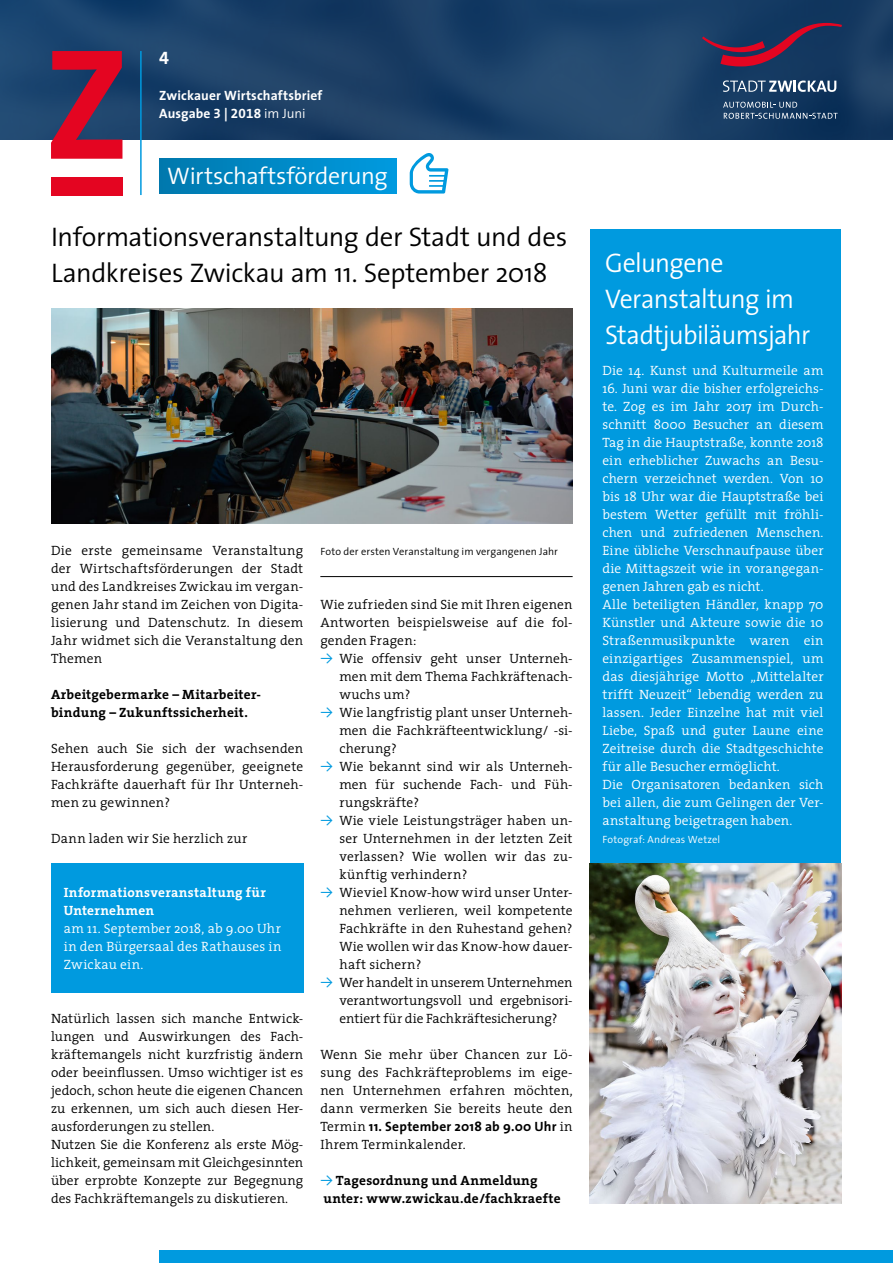
<style>
.page{position:relative;width:893px;height:1263px;background:#fff}
.page>*{position:absolute;margin:0;border:0;box-sizing:border-box;transform-origin:0 0}
.t1{font:300 27px/36px "The Sans";letter-spacing:-.015em;color:#000}
.t2{font:300 27px/36px "The Sans";letter-spacing:-.03em;color:#fff;scale:.96 1}
.t3{font:300 24px "The Sans";letter-spacing:-.015em;color:#fff}
.t4{font:18px "The Sans Bold Expert";color:#fff}
.t5{font:300 13.5px/18px "The Serif";letter-spacing:.01em;color:#000;text-align:justify}
.t6{font:300 13.5px/18px "The Serif";letter-spacing:.005em;color:#fff;text-align:justify}
.t7{font:700 13.5px/18px "The Serif";letter-spacing:.015em;color:#000}
.t8{font:700 13.5px/18px "The Sans";letter-spacing:.01em;color:#fff}
.t9{font:700 13.5px/18px "The Serif";letter-spacing:.02em;color:#fff}
.t10{font:700 13.5px "The Sans";letter-spacing:.015em;color:#000}
.t11{font:300 10.5px "The Sans";letter-spacing:.01em;color:#000}
.t12{font:300 10.5px "The Sans";letter-spacing:.01em;color:#fff}
.s1{font-family:"The Sans Bold Expert";font-weight:400}
.s2{font-weight:300}
.s3{font-family:"VW Head";font-weight:400;color:#009adf}
.s4{font-family:"The Serif";font-weight:300}
</style>
<div class="page">
<div style="left:51px;top:864px;width:252px;height:129px;background:#009adf"></div>
<div style="left:590px;top:229px;width:251px;height:974px;background:#009adf"></div>
<div style="left:159px;top:1251px;width:734px;height:12px;background:#009adf"></div>
<img style="left:0;top:0;width:893px;height:139px">
<div style="left:159px;top:159px;width:237px;height:35px;background:linear-gradient(to right,#0079ad,#009adf)"></div>
<svg style="left:51px;top:51px;width:71px;height:108px;background:#8d2042"></svg>
<div style="left:51px;top:177px;width:71px;height:18px;background:#e40521"></div>
<svg style="left:723px;top:102px;width:115px;height:17px;background:#395879"></svg>
<svg style="left:702px;top:23px;width:140px;height:43px;background:#3c2e54"></svg>
<svg style="left:723px;top:80px;width:113px;height:12px"></svg>
<hr style="left:140px;top:51px;width:2px;height:144px;background:#009adf">
<svg style="left:410px;top:153px;width:38px;height:41px"></svg>
<img style="left:51px;top:308px;width:522px;height:215px">
<img style="left:590px;top:864px;width:252px;height:339px">
<hr style="left:320px;top:576px;width:253px;height:1px;background:#000">
<h3 class="t4" style="left:159px;top:43px;width:11px">4</h3>
<p class="t8" style="left:159px;top:86px;width:165px">Zwickauer Wirtschaftsbrief<br>Ausgabe <span class="s1">3</span> | <span class="s1">2018</span> <span class="s2">im Juni</span></p>
<h2 class="t3" style="left:167px;top:156px;width:222px">Wirtschaftsförderung</h2>
<h1 class="t1" style="left:51px;top:218px;width:518px">Informationsveranstaltung der Stadt und des<br>Landkreises Zwickau am 11. September 2018</h1>
<p class="t5" style="left:51px;top:541px;width:254px">Die erste gemeinsame Veranstaltung der Wirtschaftsförderungen der Stadt und des Landkreises Zwickau im vergan&shy;genen Jahr stand im Zeichen von Digita&shy;lisierung und Datenschutz. In diesem Jahr widmet sich die Veranstaltung den Themen</p>
<p class="t7" style="left:51px;top:685px;width:210px">Arbeitgebermarke – Mitarbeiter&shy;bindung – Zukunftssicherheit.</p>
<p class="t5" style="left:51px;top:739px;width:254px">Sehen auch Sie sich der wachsenden Herausforderung gegenüber, geeignete Fachkräfte dauerhaft für Ihr Unterneh&shy;men zu gewinnen?</p>
<p class="t5" style="left:51px;top:829px;width:198px">Dann laden wir Sie herzlich zur</p>
<p class="t9" style="left:64px;top:883px;width:204px">Informationsveranstaltung für<br>Unternehmen</p>
<p class="t6" style="left:64px;top:919px;width:219px">am 11. September 2018, ab 9.00 Uhr in den Bürgersaal des Rathauses in Zwickau ein.</p>
<p class="t5" style="left:51px;top:1009px;width:254px;text-align:left">Natürlich lassen sich manche Entwick&shy;lungen und Auswirkungen des Fach&shy;kräftemangels nicht kurzfristig ändern oder beeinflussen. Umso wichtiger ist es jedoch, schon heute die eigenen Chancen zu erkennen, um sich auch diesen Her&shy;ausforderungen zu stellen.<br>Nutzen Sie die Konferenz als erste Mög&shy;lichkeit, gemeinsam mit Gleichgesinnten über erprobte Konzepte zur Begegnung des Fachkräftemangels zu diskutieren.</p>
<p class="t11" style="left:320px;top:543px;width:239px">Foto der ersten Veranstaltung im vergangenen Jahr</p>
<p class="t5" style="left:320px;top:595px;width:254px">Wie zufrieden sind Sie mit Ihren eigenen Antworten beispielsweise auf die fol&shy;genden Fragen:</p>
<p class="t5" style="left:339px;top:649px;width:235px;text-indent:-19px"><span class="s3">→</span> Wie offensiv geht unser Unterneh&shy;men mit dem Thema Fachkräftenach&shy;wuchs um?</p>
<p class="t5" style="left:339px;top:703px;width:235px;text-indent:-19px"><span class="s3">→</span> Wie langfristig plant unser Unterneh&shy;men die Fachkräfteentwicklung/ -si&shy;cherung?</p>
<p class="t5" style="left:339px;top:757px;width:235px;text-indent:-19px"><span class="s3">→</span> Wie bekannt sind wir als Unterneh&shy;men für suchende Fach- und Füh&shy;rungskräfte?</p>
<p class="t5" style="left:339px;top:811px;width:235px;text-indent:-19px"><span class="s3">→</span> Wie viele Leistungsträger haben un&shy;ser Unternehmen in der letzten Zeit verlassen? Wie wollen wir das zu&shy;künftig verhindern?</p>
<p class="t5" style="left:339px;top:883px;width:235px;text-indent:-19px"><span class="s3">→</span> Wieviel Know-how wird unser Unter&shy;nehmen verlieren, weil kompetente Fachkräfte in den Ruhestand gehen?<br>Wie wollen wir das Know-how dauer&shy;haft sichern?</p>
<p class="t5" style="left:339px;top:973px;width:235px;text-indent:-19px"><span class="s3">→</span> Wer handelt in unserem Unternehmen verantwortungsvoll und ergebnisori&shy;entiert für die Fachkräftesicherung?</p>
<p class="t5" style="left:320px;top:1045px;width:254px">Wenn Sie mehr über Chancen zur Lö&shy;sung des Fachkräfteproblems im eige&shy;nen Unternehmen erfahren möchten, dann vermerken Sie bereits heute den</p>
<p class="t10" style="left:320px;top:1115px;width:254px"><span class="s4">Termin</span> 11. September 2018 ab 9.00 Uhr <span class="s4">in</span></p>
<p class="t5" style="left:320px;top:1135px;width:147px">Ihrem Terminkalender.</p>
<p class="t7" style="left:320px;top:1171px;width:242px"><span class="s3">→</span> Tagesordnung und Anmeldung unter: www.zwickau.de/fachkraefte</p>
<h1 class="t2" style="left:605px;top:244px;width:215px">Gelungene<br>Veranstaltung im<br>Stadtjubiläumsjahr</h1>
<p class="t6" style="left:602px;top:361px;width:223px">Die 14. Kunst und Kulturmeile am</p>
<p class="t6" style="left:602px;top:379px;width:223px;text-align:left">16. Juni war die bisher erfolgreichs&shy;te. Zog es im Jahr 2017 im Durch&shy;schnitt 8000 Besucher an diesem Tag in die Hauptstraße, konnte 2018 ein erheblicher Zuwachs an Besu&shy;chern verzeichnet werden. Von 10 bis 18 Uhr war die Hauptstraße bei bestem Wetter gefüllt mit fröhli&shy;chen und zufriedenen Menschen.<br>Eine übliche Verschnaufpause über die Mittagszeit wie in vorangegan&shy;genen Jahren gab es nicht.<br>Alle beteiligten Händler, knapp 70<br>Künstler und Akteure sowie die 10<br>Straßenmusikpunkte waren ein einzigartiges Zusammenspiel, um das diesjährige Motto „Mittelalter trifft Neuzeit“ lebendig werden zu lassen. Jeder Einzelne hat mit viel Liebe, Spaß und guter Laune eine Zeitreise durch die Stadtgeschichte für alle Besucher ermöglicht.<br>Die Organisatoren bedanken sich bei allen, die zum Gelingen der Ver&shy;anstaltung beigetragen haben.</p>
<p class="t12" style="left:602px;top:831px;width:119px">Fotograf: Andreas Wetzel</p>
</div>
